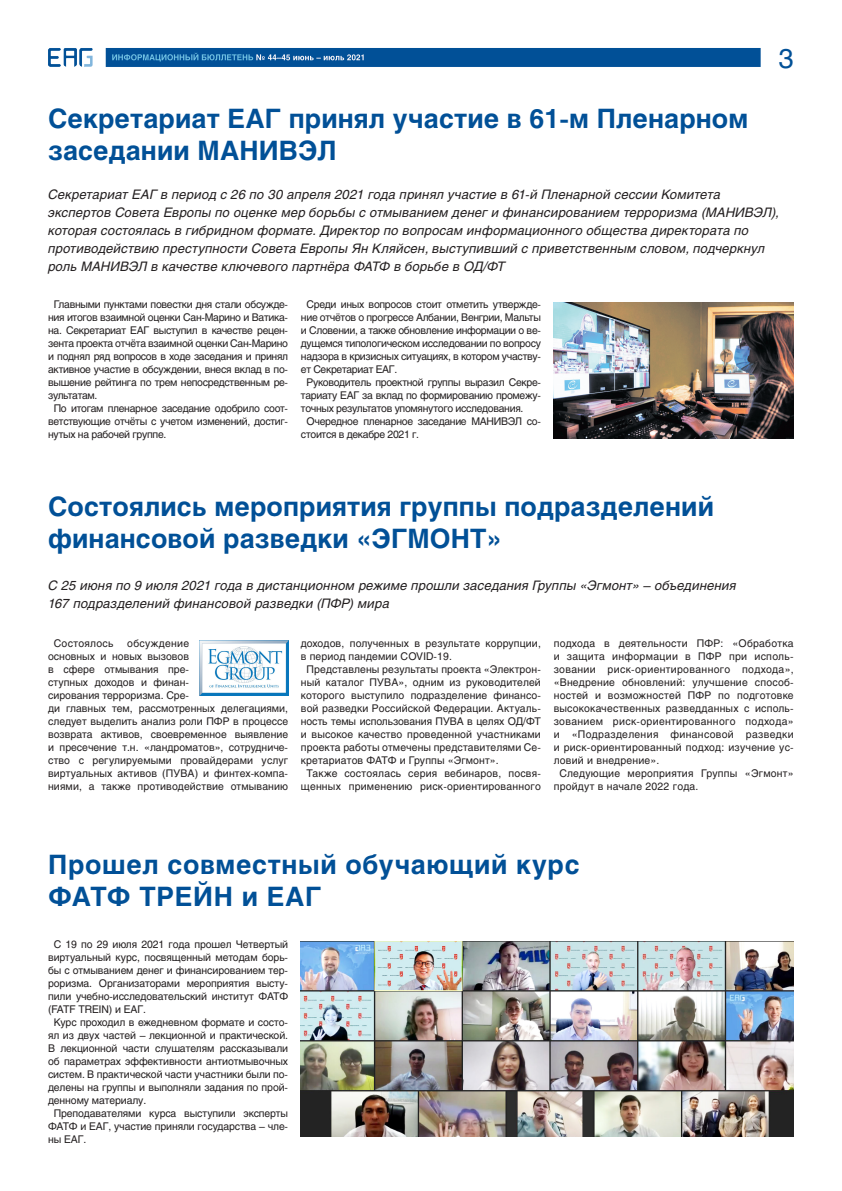
<style>
.page{position:relative;width:842px;height:1191px;background:#fff}
.page>*{position:absolute;margin:0;border:0;box-sizing:border-box;transform-origin:0 0}
.t1{font:27px "Helios";color:#015097}
.t2{font:700 26.5px/31.8px "Helios";letter-spacing:.005em;color:#015097}
.t3{font:700 26.5px/31.8px "Helios";letter-spacing:.025em;color:#015097}
.t4{font:italic 13px/18px "Helios";letter-spacing:.015em;color:#231f20}
.BodyText_1{font:10.5px/13px "Helios";color:#231f20;text-align:justify}
.BodyText_1-2{font:10.5px/13px "Helios";letter-spacing:.02em;color:#231f20;text-align:center}
.BodyText_1-3{font:10.5px/13px "Helios";letter-spacing:-.03em;color:#231f20}
.BodyText_1-4{font:10.5px "Helios";letter-spacing:.025em;color:#231f20}
</style>
<div class="page">
<img style="left:48px;top:48px;width:713px;height:19px">
<img style="left:554px;top:302px;width:240px;height:137px">
<img style="left:200px;top:640px;width:88px;height:55px">
<img style="left:301px;top:941px;width:493px;height:195px">
<p class="t2" style="left:48px;top:103px;width:702px">Секретариат ЕАГ принял участие в 61-м Пленарном заседании МАНИВЭЛ</p>
<h1 class="t1" style="left:779px;top:42px;width:17px">3</h1>
<p class="t4" style="left:48px;top:185px;width:732px">Секретариат ЕАГ в период с 26 по 30 апреля 2021 года принял участие в 61-й Пленарной сессии Комитета экспертов Совета Европы по оценке мер борьбы с отмыванием денег и финансированием терроризма (МАНИВЭЛ), которая состоялась в гибридном формате. Директор по вопросам информационного общества директората по противодействию преступности Совета Европы Ян Кляйсен, выступивший с приветственным словом, подчеркнул роль МАНИВЭЛ в качестве ключевого партнёра ФАТФ в борьбе в ОД/ФТ</p>
<p class="BodyText_1" style="left:48px;top:298px;width:242px;text-indent:6px">Главными пунктами повестки дня стали обсужде&shy;ния итогов взаимной оценки Сан-Марино и Ватика&shy;на. Секретариат ЕАГ выступил в качестве рецен&shy;зента проекта отчёта взаимной оценки Сан-Марино и поднял ряд вопросов в ходе заседания и принял активное участие в обсуждении, внеся вклад в по&shy;вышение рейтинга по трем непосредственным ре&shy;зультатам.</p>
<p class="BodyText_1" style="left:48px;top:402px;width:242px;text-indent:6px">По итогам пленарное заседание одобрило соот&shy;ветствующие отчёты c учетом изменений, достиг&shy;нутых на рабочей группе.</p>
<p class="BodyText_1" style="left:301px;top:298px;width:242px;text-indent:6px">Среди иных вопросов стоит отметить утвержде&shy;ние отчётов о прогрессе Албании, Венгрии, Мальты и Словении, а также обновление информации о ве&shy;дущемся типологическом исследовании по вопросу надзора в кризисных ситуациях, в котором участву&shy;ет Секретариат ЕАГ.</p>
<p class="BodyText_1" style="left:301px;top:376px;width:242px;text-indent:6px">Руководитель проектной группы выразил Секре&shy;тариату ЕАГ за вклад по формированию промежу&shy;точных результатов упомянутого исследования.</p>
<p class="BodyText_1-3" style="left:301px;top:415px;width:241px;text-indent:6px">Очередное пленарное заседание МАНИВЭЛ со&shy;стоится в декабре 2021 г.</p>
<p class="t2" style="left:48px;top:491px;width:667px">Состоялись мероприятия группы подразделений финансовой разведки «ЭГМОНТ»</p>
<p class="t4" style="left:48px;top:576px;width:690px">С 25 июня по 9 июля 2021 года в дистанционном режиме прошли заседания Группы «Эгмонт» – объединения<br>167 подразделений финансовой разведки (ПФР) мира</p>
<p class="BodyText_1-4" style="left:54px;top:637px;width:61px">Состоялось</p>
<p class="BodyText_1" style="left:48px;top:636px;width:242px;text-align:left;text-indent:79px">обсуждение<br>основных и новых вызовов<br>в сфере отмывания пре-<br>ступных доходов и финан-<br>сирования терроризма. Сре-<br>ди главных тем, рассмотренных делегациями, следует выделить анализ роли ПФР в процессе возврата активов, своевременное выявление и пресечение т.н. «ландроматов», сотрудниче&shy;ство с регулируемыми провайдерами услуг виртуальных активов (ПУВА) и финтех-компа&shy;ниями, а также противодействие отмыванию</p>
<p class="BodyText_1" style="left:301px;top:636px;width:242px">доходов, полученных в результате коррупции, в период пандемии COVID-19.</p>
<p class="BodyText_1" style="left:301px;top:662px;width:242px;text-indent:6px">Представлены результаты проекта «Электрон&shy;ный каталог ПУВА», одним из руководителей которого выступило подразделение финансо&shy;вой разведки Российской Федерации. Актуаль&shy;ность темы использования ПУВА в целях ОД/ФТ и высокое качество проведенной участниками проекта работы отмечены представителями Се&shy;кретариатов ФАТФ и Группы «Эгмонт».</p>
<p class="BodyText_1-2" style="left:301px;top:766px;width:242px">Также состоялась серия вебинаров, посвя&shy;щенных применению риск-ориентированного</p>
<p class="BodyText_1" style="left:554px;top:636px;width:242px">подхода в деятельности ПФР: «Обработка и защита информации в ПФР при исполь&shy;зовании риск-ориентированного подхода», «Внедрение обновлений: улучшение способ&shy;ностей и возможностей ПФР по подготовке высококачественных разведданных с исполь&shy;зованием риск-ориентированного подхода» и «Подразделения финансовой разведки и риск-ориентированный подход: изучение ус&shy;ловий и внедрение».</p>
<p class="BodyText_1-2" style="left:554px;top:766px;width:242px;text-align:left;text-indent:6px">Следующие мероприятия Группы «Эгмонт» пройдут в начале 2022 года.</p>
<p class="t3" style="left:48px;top:848px;width:533px">Прошел совместный обучающий курс<br>ФАТФ ТРЕЙН и ЕАГ</p>
<p class="BodyText_1" style="left:48px;top:937px;width:242px;text-indent:6px">С 19 по 29 июля 2021 года прошел Четвертый виртуальный курс, посвященный методам борь&shy;бы с отмыванием денег и финансированием тер&shy;роризма. Организаторами мероприятия высту&shy;пили учебно-исследовательский институт ФАТФ (FATF TREIN) и ЕАГ.</p>
<p class="BodyText_1" style="left:48px;top:1015px;width:242px;text-indent:6px">Курс проходил в ежедневном формате и состо&shy;ял из двух частей – лекционной и практической.<br>В лекционной части слушателям рассказывали об параметрах эффективности антиотмывочных систем. В практической части участники были по&shy;делены на группы и выполняли задания по прой&shy;денному материалу.</p>
<p class="BodyText_1" style="left:48px;top:1106px;width:242px;text-indent:6px">Преподавателями курса выступили эксперты ФАТФ и ЕАГ, участие приняли государства – чле&shy;ны ЕАГ.</p>
</div>
